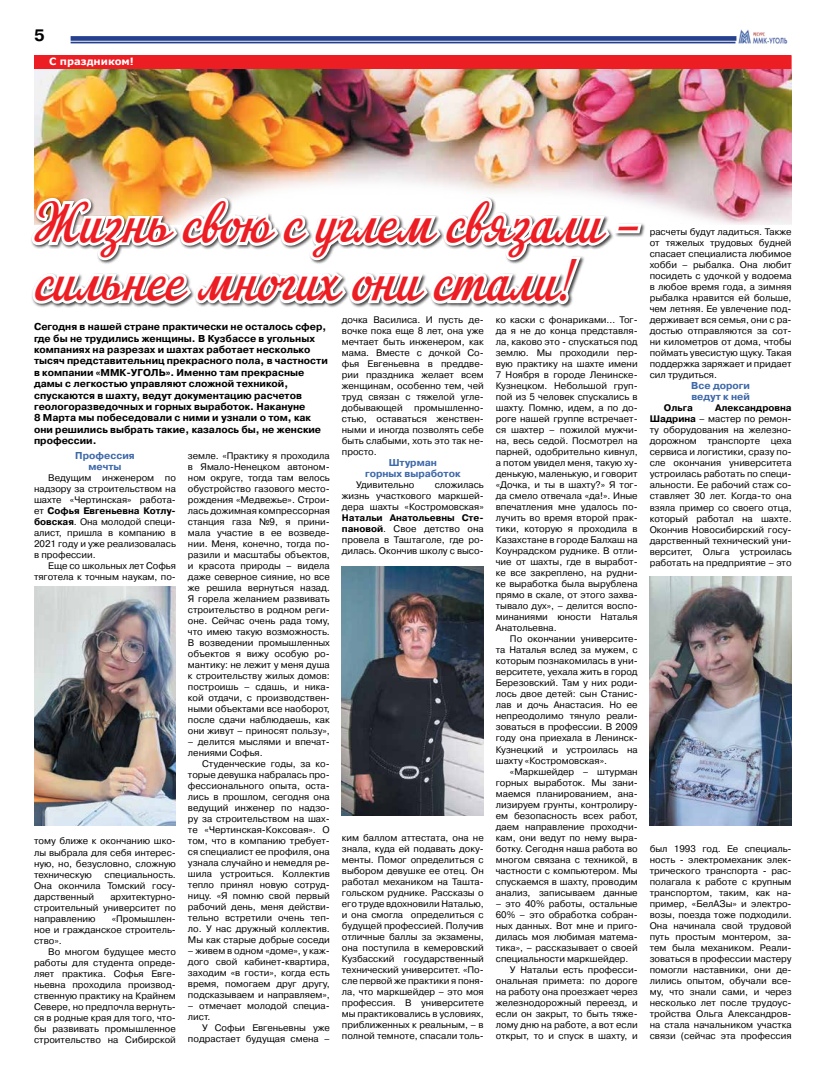
<style>
.page{position:relative;width:820px;height:1078px;background:#fff}
.page>*{position:absolute;margin:0;border:0;box-sizing:border-box;transform-origin:0 0}
.t1{font:58.2px/58px "City Flowersscriptone";color:#ed1d24;scale:.77 1}
.t2{font:700 16.6px "Pragmatica C";color:#000}
.t3{font:700 10px/11.4px "Pragmatica C";color:#000}
.t4{font:700 10px/11px "Pragmatica C";color:#3d68a9;text-align:center}
.t5{font:700 10px "Verdana";color:#fff}
.t6{font:9.5px/11px "Pragmatica C";color:#000;text-align:justify}
.t7{font:700 9.5px "Pragmatica C";color:#000}
.s1{font-weight:700}
</style>
<div class="page">
<div style="left:35px;top:56px;width:755px;height:13px;background:#ed1d24"></div>
<div style="left:34px;top:55px;width:757px;height:15px;border:1px solid #ed1d24"></div>
<img style="left:736px;top:29px;width:52px;height:14px">
<img style="left:34px;top:586px;width:142px;height:239px">
<img style="left:342px;top:566px;width:141px;height:249px">
<img style="left:649px;top:576px;width:142px;height:249px">
<svg style="left:71px;top:36px;width:665px;height:5px;background:#334c96"></svg>
<hr style="left:71px;top:42px;width:664px;height:1px;background:#25408f">
<img style="left:34px;top:70px;width:757px;height:154px">
<img style="left:31px;top:153px;width:613px;height:155px">
<h2 class="t2" style="left:34px;top:27px;width:12px">5</h2>
<p class="t5" style="left:49px;top:54px;width:86px">С праздником!</p>
<h1 class="t1" style="left:34px;top:196px;width:792px">Жизнь свою с углем связали – сильнее многих они стали!</h1>
<p class="t3" style="left:34px;top:321px;width:295px">Сегодня в нашей стране практически не осталось сфер, где бы не трудились женщины. В Кузбассе в угольных компаниях на разрезах и шахтах работает несколько тысяч представительниц прекрасного пола, в частности в компании «ММК-УГОЛЬ». Именно там прекрасные дамы с легкостью управляют сложной техникой, спускаются в шахту, ведут документацию расчетов геологоразведочных и горных выработок. Накануне<br>8 Марта мы побеседовали с ними и узнали о том, как они решились выбрать такие, казалось бы, не женские профессии.</p>
<p class="t4" style="left:75px;top:450px;width:61px">Профессия мечты</p>
<p class="t6" style="left:34px;top:472px;width:143px;text-indent:14px">Ведущим инженером по надзору за строительством на шахте «Чертинская» работа&shy;ет <span class="s1">Софья Евгеньевна Котлу&shy;бовская</span>. Она молодой специ&shy;алист, пришла в компанию в 2021 году и уже реализовалась в профессии.</p>
<p class="t6" style="left:34px;top:560px;width:143px;text-align:right">Еще со школьных лет Софья тяготела к точным наукам, по-</p>
<p class="t6" style="left:34px;top:835px;width:143px">тому ближе к окончанию шко&shy;лы выбрала для себя интерес&shy;ную, но, безусловно, сложную техническую</p>
<p class="t6" style="left:34px;top:868px;width:143px;text-indent:70px">специальность.<br>Она окончила Томский госу&shy;дарственный</p>
<p class="t6" style="left:34px;top:890px;width:143px;text-indent:76px">архитектурно&shy;строительный университет по направлению</p>
<p class="t6" style="left:34px;top:912px;width:143px;text-indent:78px">«Промышлен&shy;ное и гражданское строитель&shy;ство».</p>
<p class="t6" style="left:34px;top:945px;width:143px;text-indent:14px">Во многом будущее место работы для студента опреде&shy;ляет практика. Софья Евге&shy;ньевна проходила производ&shy;ственную практику на Крайнем Севере, но предпочла вернуть&shy;ся в родные края для того, что&shy;бы развивать промышленное строительство на Сибирской</p>
<p class="t6" style="left:188px;top:450px;width:143px">земле. «Практику я проходила в Ямало-Ненецком автоном&shy;ном округе, тогда там велось обустройство газового место&shy;рождения «Медвежье». Строи&shy;лась дожимная компрессорная станция газа №9, я прини&shy;мала участие в ее возведе&shy;нии. Меня, конечно, тогда по&shy;разили и масштабы объектов, и красота природы – видела даже северное сияние, но все же решила вернуться назад.<br>Я горела желанием развивать строительство в родном реги&shy;оне. Сейчас очень рада тому, что имею такую возможность.<br>В возведении промышленных объектов я вижу особую ро&shy;мантику: не лежит у меня душа к строительству жилых домов: построишь – сдашь, и ника&shy;кой отдачи, с производствен&shy;ными объектами все наоборот, после сдачи наблюдаешь, как они живут – приносят пользу»,</p>
<p class="t6" style="left:188px;top:736px;width:143px">– делится мыслями и впечат&shy;лениями Софья.</p>
<p class="t6" style="left:188px;top:758px;width:143px;text-indent:14px">Студенческие годы, за ко&shy;торые девушка набралась про&shy;фессионального опыта, оста&shy;лись в прошлом, сегодня она ведущий инженер по надзо&shy;ру за строительством на шах&shy;те «Чертинская-Коксовая». О том, что в компанию требует&shy;ся специалист ее профиля, она узнала случайно и немедля ре&shy;шила устроиться. Коллектив тепло принял новую сотруд&shy;ницу. «Я помню свой первый рабочий день, меня действи&shy;тельно встретили очень теп&shy;ло. У нас дружный коллектив.<br>Мы как старые добрые соседи</p>
<p class="t6" style="left:188px;top:945px;width:143px">– живем в одном «доме», у каж&shy;дого свой кабинет-квартира, заходим «в гости», когда есть время, помогаем друг другу, подсказываем и направляем»,</p>
<p class="t6" style="left:188px;top:1000px;width:143px">– отмечает молодой специа&shy;лист.</p>
<p class="t6" style="left:188px;top:1022px;width:143px;text-align:right">У Софьи Евгеньевны уже подрастает будущая смена –</p>
<p class="t6" style="left:342px;top:314px;width:143px">дочка Василиса. И пусть де&shy;вочке пока еще 8 лет, она уже мечтает быть инженером, как мама. Вместе с дочкой Со&shy;фья Евгеньевна в преддве&shy;рии праздника желает всем женщинам, особенно тем, чей труд связан с тяжелой угле&shy;добывающей промышленно&shy;стью, оставаться женствен&shy;ными и иногда позволять себе быть слабыми, хоть это так не&shy;просто.</p>
<p class="t4" style="left:365px;top:457px;width:97px">Штурман<br>горных выработок</p>
<p class="t6" style="left:356px;top:479px;width:60px">Удивительно</p>
<p class="t6" style="left:342px;top:479px;width:143px;text-indent:93px">сложилась жизнь участкового маркшей&shy;дера шахты «Костромовская»</p>
<p class="t6" style="left:342px;top:512px;width:143px"><span class="s1">Натальи Анатольевны Сте&shy;пановой</span>. Свое детство она провела в Таштаголе, где ро&shy;дилась. Окончив школу с высо-</p>
<p class="t6" style="left:342px;top:831px;width:143px">ким баллом аттестата, она не знала, куда ей подавать доку&shy;менты. Помог определиться с выбором девушке ее отец. Он работал механиком на Ташта&shy;гольском руднике. Рассказы о его труде вдохновили Наталью, и она смогла определиться с будущей профессией. Получив отличные баллы за экзамены, она поступила в кемеровский Кузбасский государственный технический университет. «По&shy;сле первой же практики я поня&shy;ла, что маркшейдер – это моя профессия. В университете мы практиковались в условиях, приближенных к реальным, – в полной темноте, спасали толь-</p>
<p class="t6" style="left:495px;top:314px;width:143px">ко каски с фонариками… Тог&shy;да я не до конца представля&shy;ла, каково это - спускаться под землю. Мы проходили пер&shy;вую практику на шахте имени 7 Ноября в городе Ленинске-Кузнецком. Небольшой груп&shy;пой из 5 человек спускались в шахту. Помню, идем, а по до&shy;роге нашей группе встречает&shy;ся шахтер – пожилой мужчи&shy;на, весь седой. Посмотрел на парней, одобрительно кивнул, а потом увидел меня, такую ху&shy;денькую, маленькую, и говорит «Дочка, и ты в шахту?» Я тог&shy;да смело отвечала «да!». Иные впечатления мне удалось по&shy;лучить во время второй прак&shy;тики, которую я проходила в Казахстане в городе Балхаш на Коунрадском руднике. В отли&shy;чие от шахты, где в выработ&shy;ке все закреплено, на рудни&shy;ке выработка была вырублена прямо в скале, от этого захва&shy;тывало дух», – делится воспо&shy;минаниями юности Наталья Анатольевна.</p>
<p class="t6" style="left:495px;top:633px;width:143px;text-indent:14px">По окончании университе&shy;та Наталья вслед за мужем, с которым познакомилась в уни&shy;верситете, уехала жить в город Березовский. Там у них роди&shy;лось двое детей: сын Станис&shy;лав и дочь Анастасия. Но ее непреодолимо тянуло реали&shy;зоваться в профессии. В 2009 году она приехала в Ленинск-Кузнецкий и устроилась на шахту «Костромовская».</p>
<p class="t6" style="left:495px;top:765px;width:143px;text-indent:14px">«Маркшейдер – штурман горных выработок. Мы зани&shy;маемся планированием, ана&shy;лизируем грунты, контролиру&shy;ем безопасность всех работ, даем направление проходчи&shy;кам, они ведут по нему выра&shy;ботку. Сегодня наша работа во многом связана с техникой, в частности с компьютером. Мы спускаемся в шахту, проводим анализ, записываем данные</p>
<p class="t6" style="left:495px;top:897px;width:143px">– это 40% работы, остальные</p>
<p class="t6" style="left:495px;top:908px;width:143px">60% – это обработка собран-</p>
<p class="t6" style="left:495px;top:919px;width:143px">ных данных. Вот мне и приго-</p>
<p class="t6" style="left:495px;top:930px;width:143px">дилась моя любимая матема-</p>
<p class="t6" style="left:495px;top:941px;width:143px">тика», – рассказывает о своей</p>
<p class="t6" style="left:495px;top:952px;width:134px">специальности маркшейдер.</p>
<p class="t6" style="left:509px;top:963px;width:129px">У Натальи есть професси-</p>
<p class="t6" style="left:495px;top:974px;width:143px">ональная примета: по дороге</p>
<p class="t6" style="left:495px;top:985px;width:143px">на работу она проезжает через</p>
<p class="t6" style="left:495px;top:996px;width:143px">железнодорожный переезд, и</p>
<p class="t6" style="left:495px;top:1007px;width:143px">если он закрыт, то быть тяже-</p>
<p class="t6" style="left:495px;top:1018px;width:143px">лому дню на работе, а вот если</p>
<p class="t6" style="left:495px;top:1029px;width:143px">открыт, то и спуск в шахту, и</p>
<p class="t6" style="left:649px;top:227px;width:143px">расчеты будут ладиться. Также от тяжелых трудовых будней спасает специалиста любимое хобби – рыбалка. Она любит посидеть с удочкой у водоема в любое время года, а зимняя рыбалка нравится ей больше, чем летняя. Ее увлечение под&shy;держивает вся семья, они с ра&shy;достью отправляются за сот&shy;ни километров от дома, чтобы поймать увесистую щуку. Такая поддержка заряжает и придает сил трудиться.</p>
<p class="t4" style="left:691px;top:380px;width:60px;text-align:left">Все дороги ведут к ней</p>
<p class="t7" style="left:663px;top:403px;width:31px">Ольга</p>
<p class="t6" style="left:649px;top:402px;width:143px;text-indent:65px"><span class="s1">Александровна Шадрина</span> – мастер по ремон&shy;ту оборудования на железно&shy;дорожном транспорте цеха сервиса и логистики, сразу по&shy;сле окончания университета устроилась работать по специ&shy;альности. Ее рабочий стаж со&shy;ставляет 30 лет. Когда-то она взяла пример со своего отца, который работал на шахте.<br>Окончив Новосибирский госу&shy;дарственный технический уни&shy;верситет, Ольга устроилась работать на предприятие – это</p>
<p class="t6" style="left:649px;top:843px;width:143px">был 1993 год. Ее специаль&shy;ность - электромеханик элек&shy;трического транспорта - рас&shy;полагала к работе с крупным транспортом, таким, как на&shy;пример, «БелАЗы» и электро&shy;возы, поезда тоже подходили.<br>Она начинала свой трудовой путь простым монтером, за&shy;тем была механиком. Реали&shy;зоваться в профессии мастеру помогли наставники, они де&shy;лились опытом, обучали все&shy;му, что знали сами, и через несколько лет после трудоус&shy;тройства Ольга Александров&shy;на стала начальником участка связи (сейчас эта профессия</p>
</div>
